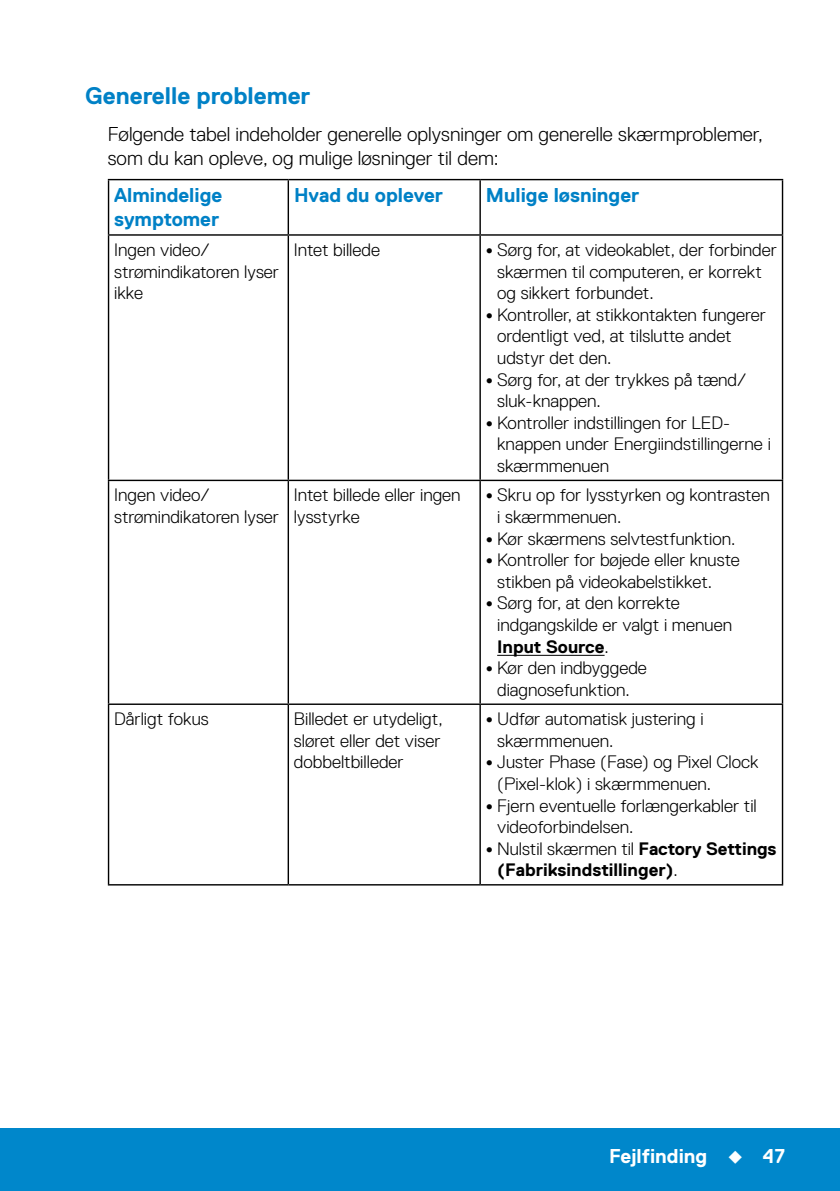
<style>
.page{position:relative;width:840px;height:1191px;background:#fff}
.page>*{position:absolute;margin:0;border:0;box-sizing:border-box;transform-origin:0 0}
.t1{font:700 24px "Dell Replica";color:#0081c6}
.t2{font:300 20px/24px "Dell Replica";color:#000}
.t3{font:700 20px/24px "Dell Replica";color:#0081c6}
.t4{font:700 20px "Dell Replica";color:#fff}
.t5{font:300 18px/21.6px "Dell Replica";color:#000}
.t6{font:700 18px/21.6px "Dell Replica";color:#000}
.s1{font-family:"Museo Sans For Dell 300";font-weight:400}
.s2{font-weight:700}
.s3{font-weight:300}
</style>
<div class="page">
<div style="left:0;top:1128px;width:839px;height:63px;background:#0087cb"></div>
<hr style="left:108px;top:179px;width:180px;height:1px;background:#000">
<hr style="left:108px;top:180px;width:1px;height:54px;background:#000">
<hr style="left:288px;top:179px;width:192px;height:1px;background:#000">
<hr style="left:287px;top:180px;width:2px;height:54px;background:#000">
<hr style="left:480px;top:179px;width:302px;height:1px;background:#000">
<hr style="left:479px;top:180px;width:1px;height:54px;background:#000">
<hr style="left:781px;top:180px;width:1px;height:54px;background:#000">
<hr style="left:108px;top:234px;width:180px;height:2px;background:#000">
<hr style="left:108px;top:236px;width:1px;height:244px;background:#000">
<hr style="left:288px;top:234px;width:192px;height:2px;background:#000">
<hr style="left:287px;top:236px;width:2px;height:244px;background:#000">
<hr style="left:480px;top:234px;width:302px;height:2px;background:#000">
<hr style="left:479px;top:236px;width:1px;height:244px;background:#000">
<hr style="left:781px;top:236px;width:1px;height:244px;background:#000">
<hr style="left:108px;top:480px;width:180px;height:1px;background:#000">
<hr style="left:108px;top:481px;width:1px;height:222px;background:#000">
<hr style="left:288px;top:480px;width:192px;height:1px;background:#000">
<hr style="left:287px;top:481px;width:2px;height:222px;background:#000">
<hr style="left:480px;top:480px;width:302px;height:1px;background:#000">
<hr style="left:479px;top:481px;width:1px;height:222px;background:#000">
<hr style="left:781px;top:481px;width:1px;height:222px;background:#000">
<hr style="left:108px;top:703px;width:180px;height:2px;background:#000">
<hr style="left:108px;top:705px;width:1px;height:179px;background:#000">
<hr style="left:288px;top:703px;width:192px;height:2px;background:#000">
<hr style="left:287px;top:705px;width:2px;height:179px;background:#000">
<hr style="left:480px;top:703px;width:302px;height:2px;background:#000">
<hr style="left:479px;top:705px;width:1px;height:179px;background:#000">
<hr style="left:781px;top:705px;width:1px;height:179px;background:#000">
<hr style="left:108px;top:884px;width:180px;height:1px;background:#000">
<hr style="left:288px;top:884px;width:192px;height:1px;background:#000">
<hr style="left:480px;top:884px;width:302px;height:1px;background:#000">
<hr style="left:497px;top:655px;width:107px;height:1px;background:#000">
<h1 class="t1" style="left:85px;top:82px;width:227px">Generelle problemer</h1>
<p class="t2" style="left:108px;top:122px;width:656px">Følgende tabel indeholder generelle oplysninger om generelle skærmproblemer, som du kan opleve, og mulige løsninger til dem:</p>
<p class="t3" style="left:114px;top:183px;width:109px">Almindelige symptomer</p>
<p class="t3" style="left:294px;top:183px;width:151px">Hvad du oplever</p>
<p class="t3" style="left:485px;top:183px;width:155px">Mulige løsninger</p>
<p class="t5" style="left:114px;top:239px;width:166px">Ingen video/ strømindikatoren lyser ikke</p>
<p class="t5" style="left:294px;top:239px;width:88px">Intet billede</p>
<p class="t5" style="left:497px;top:239px;width:281px;text-indent:-11px"><span class="s1">•</span> Sørg for, at videokablet, der forbinder skærmen til computeren, er korrekt og sikkert forbundet.</p>
<p class="t5" style="left:497px;top:304px;width:270px;text-indent:-11px"><span class="s1">•</span> Kontroller, at stikkontakten fungerer ordentligt ved, at tilslutte andet udstyr det den.</p>
<p class="t5" style="left:497px;top:369px;width:250px;text-indent:-11px"><span class="s1">•</span> Sørg for, at der trykkes på tænd/ sluk-knappen.</p>
<p class="t5" style="left:497px;top:412px;width:275px;text-indent:-11px"><span class="s1">•</span> Kontroller indstillingen for LED&shy;knappen under Energiindstillingerne i skærmmenuen</p>
<p class="t5" style="left:114px;top:484px;width:166px">Ingen video/ strømindikatoren lyser</p>
<p class="t5" style="left:294px;top:484px;width:168px">Intet billede eller ingen lysstyrke</p>
<p class="t5" style="left:497px;top:484px;width:274px;text-indent:-11px"><span class="s1">•</span> Skru op for lysstyrken og kontrasten i skærmmenuen.</p>
<p class="t5" style="left:485px;top:527px;width:251px"><span class="s1">•</span> Kør skærmens selvtestfunktion.</p>
<p class="t5" style="left:497px;top:549px;width:244px;text-indent:-11px"><span class="s1">•</span> Kontroller for bøjede eller knuste stikben på videokabelstikket.</p>
<p class="t5" style="left:497px;top:592px;width:236px;text-indent:-11px"><span class="s1">•</span> Sørg for, at den korrekte indgangskilde er valgt i menuen<br><span class="s2">Input Source</span>.</p>
<p class="t5" style="left:485px;top:657px;width:162px;text-align:center"><span class="s1">•</span> Kør den indbyggede diagnosefunktion.</p>
<p class="t5" style="left:114px;top:708px;width:96px">Dårligt fokus</p>
<p class="t5" style="left:294px;top:708px;width:150px;text-align:justify">Billedet er utydeligt, sløret eller det viser dobbeltbilleder</p>
<p class="t5" style="left:497px;top:708px;width:208px;text-indent:-11px"><span class="s1">•</span> Udfør automatisk justering i skærmmenuen.</p>
<p class="t5" style="left:497px;top:751px;width:263px;text-indent:-11px"><span class="s1">•</span> Juster Phase (Fase) og Pixel Clock (Pixel-klok) i skærmmenuen.</p>
<p class="t5" style="left:497px;top:794px;width:261px;text-indent:-11px"><span class="s1">•</span> Fjern eventuelle forlængerkabler til videoforbindelsen.</p>
<p class="t6" style="left:497px;top:838px;width:281px;text-indent:-11px"><span class="s1">•</span> <span class="s3">Nulstil skærmen til</span> Factory Settings (Fabriksindstillinger)<span class="s3">.</span></p>
<p class="t4" style="left:608px;top:1144px;width:177px">Fejlfinding ◆ 47</p>
</div>
